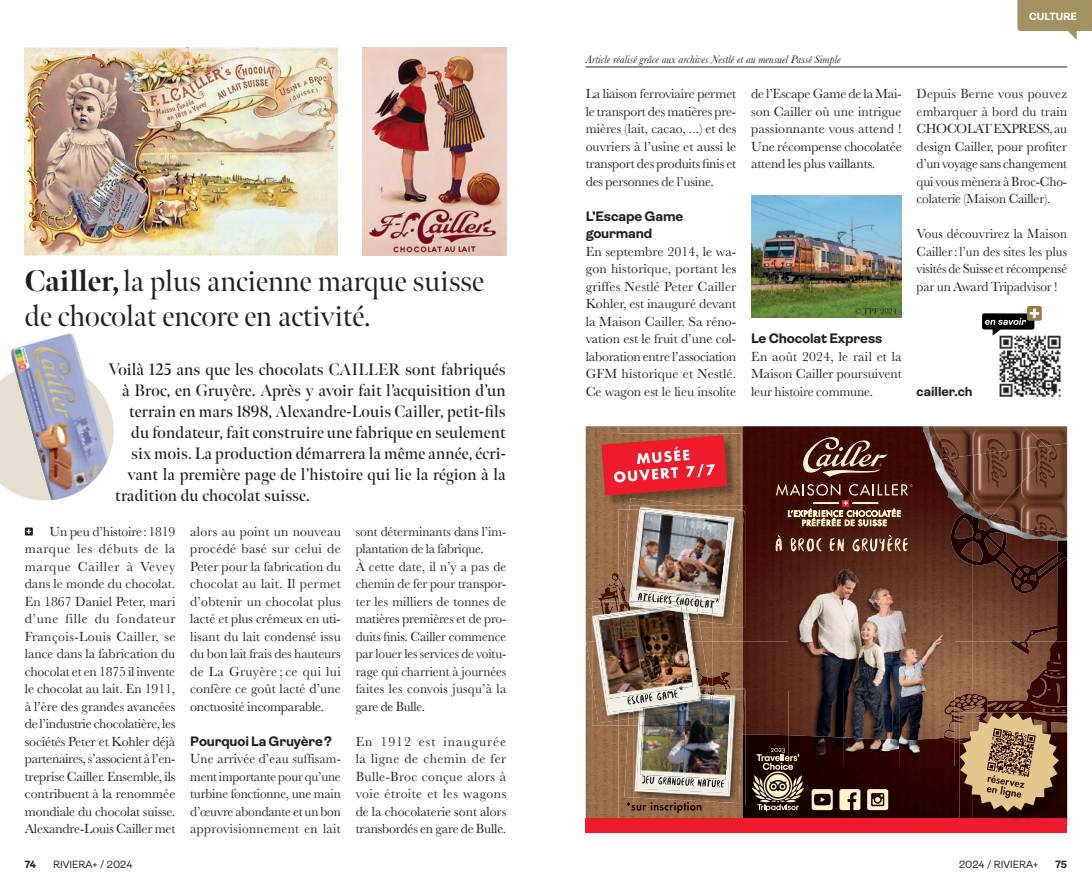
<style>
.page{position:relative;width:1092px;height:893px;background:#fff}
.page>*{position:absolute;margin:0;border:0;box-sizing:border-box;transform-origin:0 0}
.t1{font:29.75px "Meno Banner";color:#231f20}
.t2{font:600 16.62px "Meno Banner";letter-spacing:.01em;color:#231f20}
.t3{font:13.65px/17.5px "Baskerville";letter-spacing:-.01em;color:#231f20;text-align:justify}
.t4{font:13.65px/17.5px "Baskerville";letter-spacing:-.01em;color:#231f20;text-align:justify;scale:.95 1}
.t5{font:700 13.65px/17.5px "Ambit";letter-spacing:-.01em;color:#231f20}
.t6{font:700 13.12px "Ambit";color:#231f20}
.t7{font:italic 11.38px "Baskerville";color:#231f20}
.t8{font:10.5px "Ambit";color:#231f20}
.t9{font:700 10.5px "Ambit";color:#fff}
.t10{font:700 10.5px "Ambit";color:#231f20}
.t11{font:8.75px "Baskerville";letter-spacing:-.01em;color:#231f20}
.s1{font-weight:800}
</style>
<div class="page">
<svg style="left:0;top:373px;width:114px;height:118px"></svg>
<svg style="left:1017px;top:0;width:74px;height:40px"></svg>
<svg style="left:25px;top:527px;width:8px;height:8px"></svg>
<svg style="left:27px;top:529px;width:4px;height:5px"></svg>
<img style="left:999px;top:335px;width:62px;height:62px">
<svg style="left:981px;top:313px;width:53px;height:17px"></svg>
<svg style="left:1026px;top:306px;width:15px;height:15px"></svg>
<svg style="left:984px;top:308px;width:55px;height:28px"></svg>
<img style="left:1046px;top:426px;width:21px;height:17px">
<img style="left:972px;top:426px;width:74px;height:20px">
<img style="left:992px;top:443px;width:75px;height:72px">
<img style="left:992px;top:515px;width:75px;height:1px">
<img style="left:972px;top:446px;width:78px;height:69px">
<img style="left:972px;top:458px;width:20px;height:58px">
<img style="left:585px;top:682px;width:33px;height:136px">
<img style="left:618px;top:426px;width:354px;height:392px">
<img style="left:585px;top:426px;width:33px;height:182px">
<img style="left:922px;top:426px;width:11px;height:34px">
<img style="left:933px;top:460px;width:53px;height:62px">
<img style="left:972px;top:641px;width:15px;height:43px">
<img style="left:972px;top:593px;width:39px;height:48px">
<img style="left:972px;top:684px;width:15px;height:10px">
<img style="left:997px;top:593px;width:58px;height:41px">
<img style="left:1011px;top:625px;width:44px;height:16px">
<img style="left:742px;top:735px;width:217px;height:83px">
<img style="left:987px;top:641px;width:80px;height:71px">
<img style="left:1055px;top:593px;width:12px;height:48px">
<img style="left:954px;top:694px;width:33px;height:1px">
<img style="left:950px;top:512px;width:22px;height:53px">
<img style="left:972px;top:516px;width:95px;height:77px">
<img style="left:788px;top:559px;width:166px;height:132px">
<img style="left:788px;top:691px;width:55px;height:44px">
<img style="left:843px;top:691px;width:111px;height:46px">
<img style="left:788px;top:735px;width:55px;height:63px">
<img style="left:843px;top:737px;width:102px;height:61px">
<img style="left:942px;top:699px;width:3px;height:43px">
<img style="left:732px;top:506px;width:13px;height:121px">
<img style="left:742px;top:690px;width:3px;height:116px">
<img style="left:633px;top:690px;width:109px;height:113px">
<img style="left:742px;top:690px;width:2px;height:44px">
<img style="left:585px;top:608px;width:7px;height:74px">
<img style="left:592px;top:605px;width:2px;height:118px">
<img style="left:732px;top:509px;width:10px;height:116px">
<svg style="left:742px;top:511px;width:2px;height:18px"></svg>
<div style="left:585px;top:818px;width:482px;height:15px;background:#ee1b2d"></div>
<img style="left:599px;top:433px;width:142px;height:73px">
<img style="left:732px;top:506px;width:9px;height:3px">
<img style="left:629px;top:498px;width:69px;height:8px">
<img style="left:594px;top:506px;width:138px;height:287px">
<svg style="left:601px;top:435px;width:126px;height:61px;background:#db3d44"></svg>
<img style="left:959px;top:712px;width:108px;height:109px">
<svg style="left:945px;top:695px;width:119px;height:117px;background:#876246"></svg>
<svg style="left:839px;top:789px;width:21px;height:21px"></svg>
<svg style="left:867px;top:789px;width:21px;height:21px"></svg>
<svg style="left:811px;top:789px;width:21px;height:21px"></svg>
<svg style="left:751px;top:748px;width:53px;height:63px;background:#615043"></svg>
<svg style="left:627px;top:802px;width:74px;height:11px"></svg>
<svg style="left:801px;top:437px;width:86px;height:40px;background:#6a4234"></svg>
<svg style="left:776px;top:484px;width:136px;height:42px;background:#6f4738"></svg>
<svg style="left:775px;top:535px;width:133px;height:16px;background:#7b5643"></svg>
<img style="left:25px;top:47px;width:312px;height:208px">
<img style="left:362px;top:47px;width:144px;height:209px">
<hr style="left:585px;top:67px;width:482px;height:1px;background:#231f20">
<img style="left:751px;top:196px;width:150px;height:122px">
<img style="left:11px;top:334px;width:97px;height:166px">
<h1 class="t1" style="left:25px;top:262px;width:460px"><span class="s1">Cailler,</span>la plus ancienne marque suisse</h1>
<h1 class="t1" style="left:25px;top:297px;width:347px">de chocolat encore en activité.</h1>
<p class="t2" style="left:108px;top:358px;width:399px">Voilà 125 ans que les chocolats CAILLER sont fabriqués</p>
<p class="t2" style="left:122px;top:379px;width:385px">à Broc, en Gruyère. Après y avoir fait l’acquisition d’un</p>
<p class="t2" style="left:129px;top:400px;width:378px">terrain en mars 1898, Alexandre-Louis Cailler, petit-fils</p>
<p class="t2" style="left:131px;top:421px;width:376px">du fondateur, fait construire une fabrique en seulement</p>
<p class="t2" style="left:131px;top:442px;width:376px">six mois. La production démarrera la même année, écri-</p>
<p class="t2" style="left:128px;top:463px;width:379px">vant la première page de l’histoire qui lie la région à la</p>
<p class="t2" style="left:115px;top:484px;width:196px">tradition du chocolat suisse.</p>
<p class="t3" style="left:25px;top:523px;width:152px;text-indent:25px">Un peu d’histoire:1819 marque les débuts de la marque Cailler à Vevey dans le monde du chocolat.<br>En 1867 Daniel Peter, mari d’une fille du fondateur François-Louis Cailler, se lance dans la fabrication du chocolat et en 1875 il invente le chocolat au lait. En 1911, à l’ère des grandes avancées de l’industrie chocolatière, les sociétés Peter et Kohler déjà partenaires, s’associent à l’en&shy;treprise Cailler. Ensemble, ils contribuent à la renommée mondiale du chocolat suisse.<br>Alexandre-Louis Cailler met</p>
<p class="t3" style="left:190px;top:523px;width:152px">alors au point un nouveau procédé basé sur celui de Peter pour la fabrication du chocolat au lait. Il permet d’obtenir un chocolat plus lacté et plus crémeux en uti&shy;lisant du lait condensé issu du bon lait frais des hauteurs de La Gruyère ; ce qui lui confère ce goût lacté d’une onctuosité incomparable.</p>
<p class="t3" style="left:356px;top:523px;width:152px;text-align:left">sont déterminants dans l’im&shy;plantation de la fabrique.<br>À cette date, il n’y a pas de chemin de fer pour transpor&shy;ter les milliers de tonnes de matières premières et de pro&shy;duits finis. Cailler commence par louer les services de voitu&shy;rage qui charrient à journées faites les convois jusqu’à la gare de Bulle.</p>
<p class="t3" style="left:356px;top:733px;width:152px">En 1912 est inaugurée la ligne de chemin de fer Bulle-Broc conçue alors à voie étroite et les wagons de la chocolaterie sont alors transbordés en gare de Bulle.</p>
<p class="t5" style="left:190px;top:732px;width:143px">Pourquoi La Gruyère?</p>
<p class="t3" style="left:190px;top:750px;width:152px">Une arrivée d’eau suffisam&shy;ment importante pour qu’une turbine fonctionne, une main d’œuvre abondante et un bon approvisionnement en lait</p>
<p class="t7" style="left:585px;top:52px;width:256px">Article réalisé grâce aux archives Nestlé et au mensuel Passé Simple</p>
<p class="t3" style="left:585px;top:85px;width:152px">La liaison ferroviaire permet le transport des matières pre&shy;mières (lait, cacao, ...) et des ouvriers à l’usine et aussi le transport des produits finis et des personnes de l’usine.</p>
<p class="t5" style="left:585px;top:207px;width:99px">L’Escape Game gourmand</p>
<p class="t3" style="left:585px;top:243px;width:152px">En septembre 2014, le wa&shy;gon historique, portant les griffes Nestlé Peter Cailler Kohler, est inauguré devant la Maison Cailler. Sa réno&shy;vation est le fruit d’une col&shy;laboration entre l’association GFM historique et Nestlé.<br>Ce wagon est le lieu insolite</p>
<p class="t3" style="left:751px;top:85px;width:152px">de l’Escape Game de la Mai&shy;son Cailler où une intrigue passionnante vous attend !<br>Une récompense chocolatée attend les plus vaillants.</p>
<p class="t11" style="left:854px;top:306px;width:44px">© TPF 2024</p>
<p class="t5" style="left:751px;top:330px;width:133px">Le Chocolat Express</p>
<p class="t3" style="left:751px;top:348px;width:152px">En août 2024, le rail et la Maison Cailler poursuivent leur histoire commune.</p>
<p class="t9" style="left:1028px;top:11px;width:50px">CULTURE</p>
<p class="t3" style="left:916px;top:85px;width:152px">Depuis Berne vous pouvez embarquer à bord du train CHOCOLAT EXPRESS, au design Cailler, pour profiter d’un voyage sans changement qui vous mènera à Broc-Cho&shy;colaterie (Maison Cailler).</p>
<p class="t4" style="left:916px;top:225px;width:160px">Vous découvrirez la Maison Cailler: l’un des sites les plus visités de Suisseet récompensé</p>
<p class="t3" style="left:916px;top:278px;width:142px">par un Award Tripadvisor !</p>
<p class="t6" style="left:916px;top:384px;width:58px">cailler.ch</p>
<p class="t10" style="left:25px;top:859px;width:13px">74</p>
<p class="t8" style="left:53px;top:859px;width:81px">RIVIERA+ / 2024</p>
<p class="t8" style="left:958px;top:859px;width:81px">2024 / RIVIERA+</p>
<p class="t10" style="left:1055px;top:859px;width:13px">75</p>
</div>
